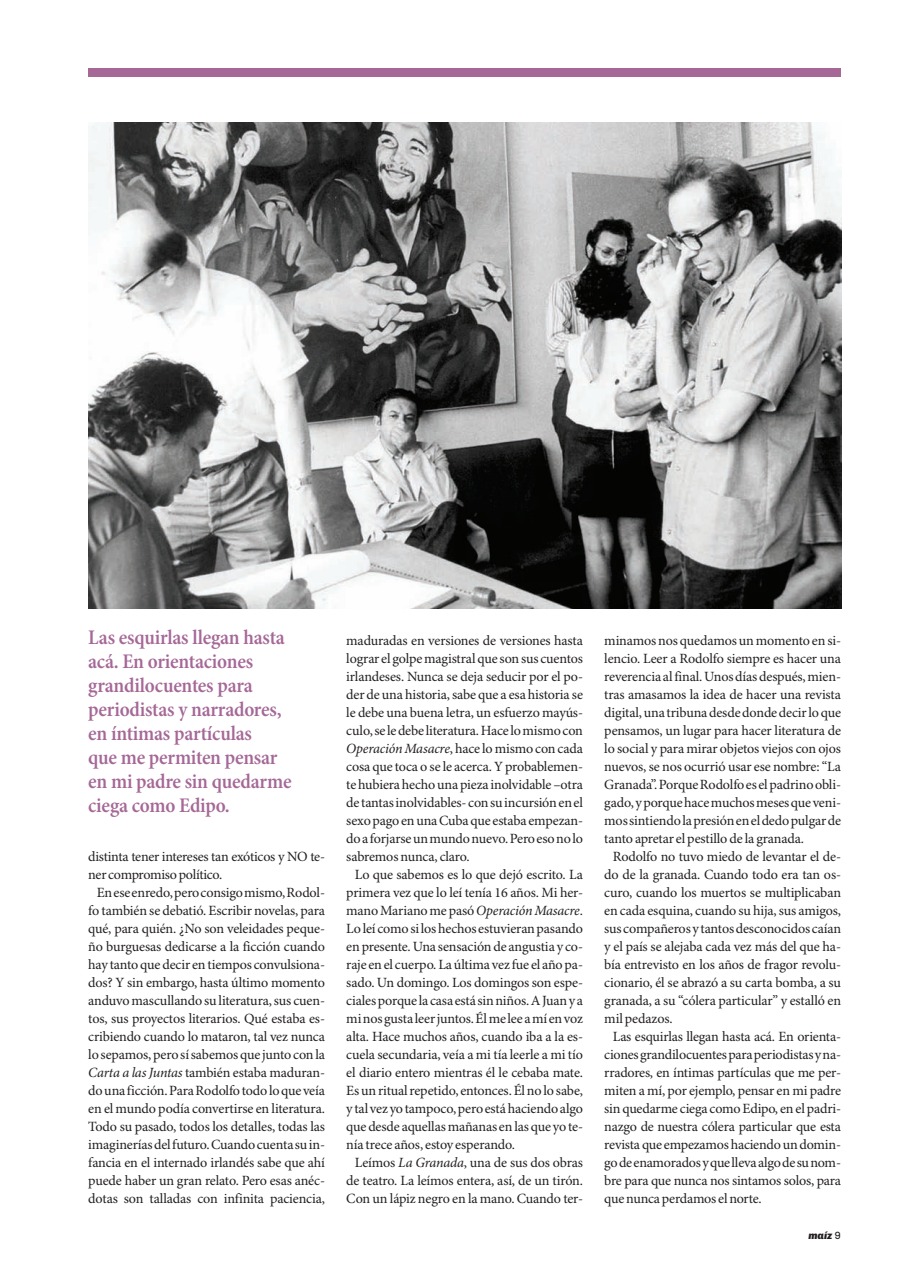
<style>
.page{position:relative;width:922px;height:1277px;background:#fff}
.page>*{position:absolute;margin:0;border:0;box-sizing:border-box;transform-origin:0 0}
.t1{font:600 condensed 21px/24px "Minion Pro";letter-spacing:-.015em;color:#a56897}
.t2{font:14.1px/18px "Minion Pro";letter-spacing:-.015em;color:#231f20;text-align:justify}
.t3{font:italic 900 10.5px "Chivo";color:#231f20}
.s1{font-style:italic}
.s2{font-weight:400;font-style:normal}
</style>
<div class="page">
<div style="left:88px;top:68px;width:753px;height:9px;background:#a56897"></div>
<img style="left:88px;top:122px;width:753px;height:486px">
<h1 class="t1" style="left:88px;top:626px;width:205px">Las esquirlas llegan hasta acá. En orientaciones grandilocuentes para periodistas y narradores, en íntimas partículas<br>que me permiten pensar en mi padre sin quedarme ciega como Edipo.</h1>
<p class="t2" style="left:88px;top:848px;width:238px">distinta tener intereses tan exóticos y NO te&shy;ner compromiso político.</p>
<p class="t2" style="left:88px;top:884px;width:238px;text-indent:9px">En ese enredo, pero consigo mismo, Rodol&shy;fo también se debatió. Escribir novelas, para qué, para quién. ¿No son veleidades peque&shy;ño burguesas dedicarse a la ficción cuando hay tanto que decir en tiempos convulsiona&shy;dos? Y sin embargo, hasta último momento anduvo mascullando su literatura, sus cuen&shy;tos, sus proyectos literarios. Qué estaba es&shy;cribiendo cuando lo mataron, tal vez nunca lo sepamos, pero sí sabemos que junto con la <span class="s1">Carta a las Juntas</span> también estaba maduran&shy;do una ficción. Para Rodolfo todo lo que veía en el mundo podía convertirse en literatura.<br>Todo su pasado, todos los detalles, todas las imaginerías del futuro. Cuando cuenta su in&shy;fancia en el internado irlandés sabe que ahí puede haber un gran relato. Pero esas anéc&shy;dotas son talladas con infinita paciencia,</p>
<p class="t2" style="left:346px;top:632px;width:238px">maduradas en versiones de versiones hasta lograr el golpe magistral que son sus cuentos irlandeses. Nunca se deja seducir por el po&shy;der de una historia, sabe que a esa historia se le debe una buena letra, un esfuerzo mayús&shy;culo, se le debe literatura. Hace lo mismo con <span class="s1">Operación Masacre</span>, hace lo mismo con cada cosa que toca o se le acerca. Y probablemen&shy;te hubiera hecho una pieza inolvidable –otra de tantas inolvidables- con su incursión en el sexo pago en una Cuba que estaba empezan&shy;do a forjarse un mundo nuevo. Pero eso no lo sabremos nunca, claro.</p>
<p class="t2" style="left:346px;top:866px;width:238px;text-indent:9px">Lo que sabemos es lo que dejó escrito. La primera vez que lo leí tenía 16 años. Mi her&shy;mano Mariano me pasó <span class="s1">Operación Masacre</span>.<br>Lo leí como si los hechos estuvieran pasando en presente. Una sensación de angustia y co&shy;raje en el cuerpo. La última vez fue el año pa&shy;sado. Un domingo. Los domingos son espe&shy;ciales porque la casa está sin niños. A Juan y a mi nos gusta leer juntos. Él me lee a mí en voz alta. Hace muchos años, cuando iba a la es&shy;cuela secundaria, veía a mi tía leerle a mi tío el diario entero mientras él le cebaba mate.<br>Es un ritual repetido, entonces. Él no lo sabe, y tal vez yo tampoco, pero está haciendo algo que desde aquellas mañanas en las que yo te&shy;nía trece años, estoy esperando.</p>
<p class="t2" style="left:346px;top:1154px;width:238px;text-indent:8px">Leímos <span class="s1">La Granada</span>, una de sus dos obras de teatro. La leímos entera, así, de un tirón.<br>Con un lápiz negro en la mano. Cuando ter-</p>
<p class="t2" style="left:604px;top:632px;width:238px">minamos nos quedamos un momento en si&shy;lencio. Leer a Rodolfo siempre es hacer una reverencia al final. Unos días después, mien&shy;tras amasamos la idea de hacer una revista digital, una tribuna desde donde decir lo que pensamos, un lugar para hacer literatura de lo social y para mirar objetos viejos con ojos nuevos, se nos ocurrió usar ese nombre: “La Granada”. Porque Rodolfo es el padrino obli&shy;gado, y porque hace muchos meses que veni&shy;mos sintiendo la presión en el dedo pulgar de tanto apretar el pestillo de la granada.</p>
<p class="t2" style="left:604px;top:848px;width:238px;text-indent:9px">Rodolfo no tuvo miedo de levantar el de&shy;do de la granada. Cuando todo era tan os&shy;curo, cuando los muertos se multiplicaban en cada esquina, cuando su hija, sus amigos, sus compañeros y tantos desconocidos caían y el país se alejaba cada vez más del que ha&shy;bía entrevisto en los años de fragor revolu&shy;cionario, él se abrazó a su carta bomba, a su granada, a su “cólera particular” y estalló en mil pedazos.</p>
<p class="t2" style="left:604px;top:1028px;width:238px;text-indent:9px">Las esquirlas llegan hasta acá. En orienta&shy;ciones grandilocuentes para periodistas y na&shy;rradores, en íntimas partículas que me per&shy;miten a mí, por ejemplo, pensar en mi padre sin quedarme ciega como Edipo, en el padri&shy;nazgo de nuestra cólera particular que esta revista que empezamos haciendo un domin&shy;go de enamorados y que lleva algo de su nom&shy;bre para que nunca nos sintamos solos, para que nunca perdamos el norte.</p>
<p class="t3" style="left:808px;top:1228px;width:34px">maíz <span class="s2">9</span></p>
</div>
